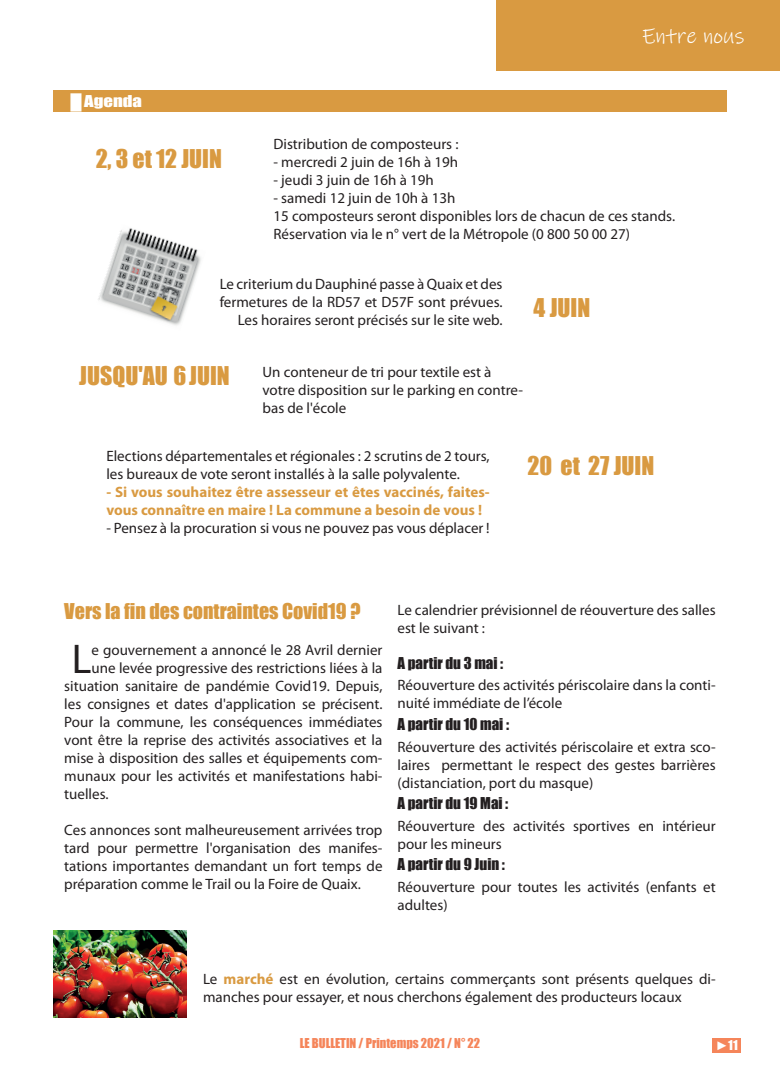
<style>
.page{position:relative;width:780px;height:1088px;background:#fff}
.page>*{position:absolute;margin:0;border:0;box-sizing:border-box;transform-origin:0 0}
.t1{font:41.75px "Myriad Pro";color:#231f20}
.t2{font:23.75px "Impact";color:#d99a41}
.t3{font:22.5px "Ink Free";color:#fff}
.t4{font:20px "Impact";color:#d99a41}
.t5{font:15px/18px "Myriad Pro";color:#231f20}
.t6{font:700 15px/18px "Myriad Pro";color:#d99a41}
.t7{font:15px "Impact";color:#231f20}
.t8{font:15px "Impact";color:#fff}
.t9{font:12.5px "Impact";color:#f5855a}
.t10{font:12.5px "Impact";color:#fff}
.s1{font-weight:700;color:#d99a41}
</style>
<div class="page">
<div style="left:712px;top:1038px;width:29px;height:14px;background:#f5855a"></div>
<div style="left:496px;top:0;width:284px;height:71px;background:#d99a41"></div>
<div style="left:53px;top:90px;width:673px;height:22px;background:#d99a41"></div>
<img style="left:98px;top:228px;width:103px;height:97px">
<img style="left:54px;top:931px;width:132px;height:87px">
<p class="t8" style="left:71px;top:89px;width:73px">█ Agenda</p>
<h2 class="t2" style="left:96px;top:140px;width:128px">2, 3 et 12 JUIN</h2>
<h3 class="t3" style="left:642px;top:23px;width:104px">Entre nous</h3>
<p class="t5" style="left:273px;top:135px;width:186px">Distribution de composteurs :</p>
<p class="t5" style="left:273px;top:153px;width:186px">- mercredi 2 juin de 16h à 19h</p>
<p class="t5" style="left:273px;top:171px;width:162px">- jeudi 3 juin de 16h à 19h</p>
<p class="t5" style="left:273px;top:189px;width:403px">- samedi 12 juin de 10h à 13h<br>15 composteurs seront disponibles lors de chacun de ces stands.<br>Réservation via le n° vert de la Métropole (0 800 50 00 27)</p>
<p class="t5" style="left:220px;top:275px;width:284px;text-align:right">Le criterium du Dauphiné passe à Quaix et des fermetures de la RD57 et D57F sont prévues.<br>Les horaires seront précisés sur le site web.</p>
<h2 class="t2" style="left:533px;top:290px;width:58px">4 JUIN</h2>
<h2 class="t2" style="left:79px;top:357px;width:152px">JUSQU'AU 6 JUIN</h2>
<p class="t5" style="left:262px;top:363px;width:262px">Un conteneur de tri pour textile est à votre disposition sur le parking en contre&shy;bas de l'école</p>
<p class="t5" style="left:106px;top:447px;width:385px">Elections départementales et régionales : 2 scrutins de 2 tours, les bureaux de vote seront installés à la salle polyvalente.</p>
<p class="t6" style="left:106px;top:483px;width:385px">- Si vous souhaitez être assesseur et êtes vaccinés, faites&shy;vous connaître en maire ! La commune a besoin de vous !</p>
<p class="t5" style="left:106px;top:519px;width:385px">- Pensez à la procuration si vous ne pouvez pas vous déplacer !</p>
<h2 class="t2" style="left:527px;top:447px;width:128px">20 et 27 JUIN</h2>
<h3 class="t4" style="left:64px;top:596px;width:298px">Vers la fin des contraintes Covid19 ?</h3>
<h1 class="t1" style="left:72px;top:634px;width:21px">L</h1>
<p class="t5" style="left:91px;top:641px;width:292px">e gouvernement a annoncé le 28 Avril dernier</p>
<p class="t5" style="left:91px;top:659px;width:292px">une levée progressive des restrictions liées à la</p>
<p class="t5" style="left:64px;top:677px;width:320px">situation sanitaire de pandémie Covid19. Depuis,</p>
<p class="t5" style="left:64px;top:695px;width:319px">les consignes et dates d'application se précisent.</p>
<p class="t5" style="left:64px;top:713px;width:319px">Pour la commune, les conséquences immédiates</p>
<p class="t5" style="left:64px;top:731px;width:319px">vont être la reprise des activités associatives et la</p>
<p class="t5" style="left:64px;top:749px;width:320px">mise à disposition des salles et équipements com-</p>
<p class="t5" style="left:64px;top:767px;width:319px">munaux pour les activités et manifestations habi-</p>
<p class="t5" style="left:64px;top:785px;width:46px">tuelles.</p>
<p class="t5" style="left:64px;top:821px;width:320px;text-align:justify">Ces annonces sont malheureusement arrivées trop tard pour permettre l'organisation des manifes&shy;tations importantes demandant un fort temps de préparation comme le Trail ou la Foire de Quaix.</p>
<p class="t5" style="left:397px;top:600px;width:319px">Le calendrier prévisionnel de réouverture des salles est le suivant :</p>
<p class="t7" style="left:397px;top:651px;width:107px">A partir du 3 mai :</p>
<p class="t5" style="left:397px;top:676px;width:319px">Réouverture des activités périscolaire dans la conti&shy;nuité immédiate de l’école</p>
<p class="t7" style="left:397px;top:712px;width:113px">A partir du 10 mai :</p>
<p class="t5" style="left:397px;top:737px;width:320px;text-align:justify">Réouverture des activités périscolaire et extra sco&shy;laires permettant le respect des gestes barrières (distanciation, port du masque)</p>
<p class="t7" style="left:397px;top:791px;width:112px">A partir du 19 Mai :</p>
<p class="t5" style="left:397px;top:816px;width:320px">Réouverture des activités sportives en intérieur pour les mineurs</p>
<p class="t7" style="left:397px;top:852px;width:109px">A partir du 9 Juin :</p>
<p class="t5" style="left:397px;top:877px;width:319px">Réouverture pour toutes les activités (enfants et adultes)</p>
<p class="t5" style="left:203px;top:969px;width:514px">Le <span class="s1">marché</span> est en évolution, certains commerçants sont présents quelques di&shy;manches pour essayer, et nous cherchons également des producteurs locaux</p>
<p class="t9" style="left:300px;top:1033px;width:182px">LE BULLETIN / Printemps 2021 / N° 22</p>
<p class="t10" style="left:715px;top:1036px;width:23px">►11</p>
</div>
